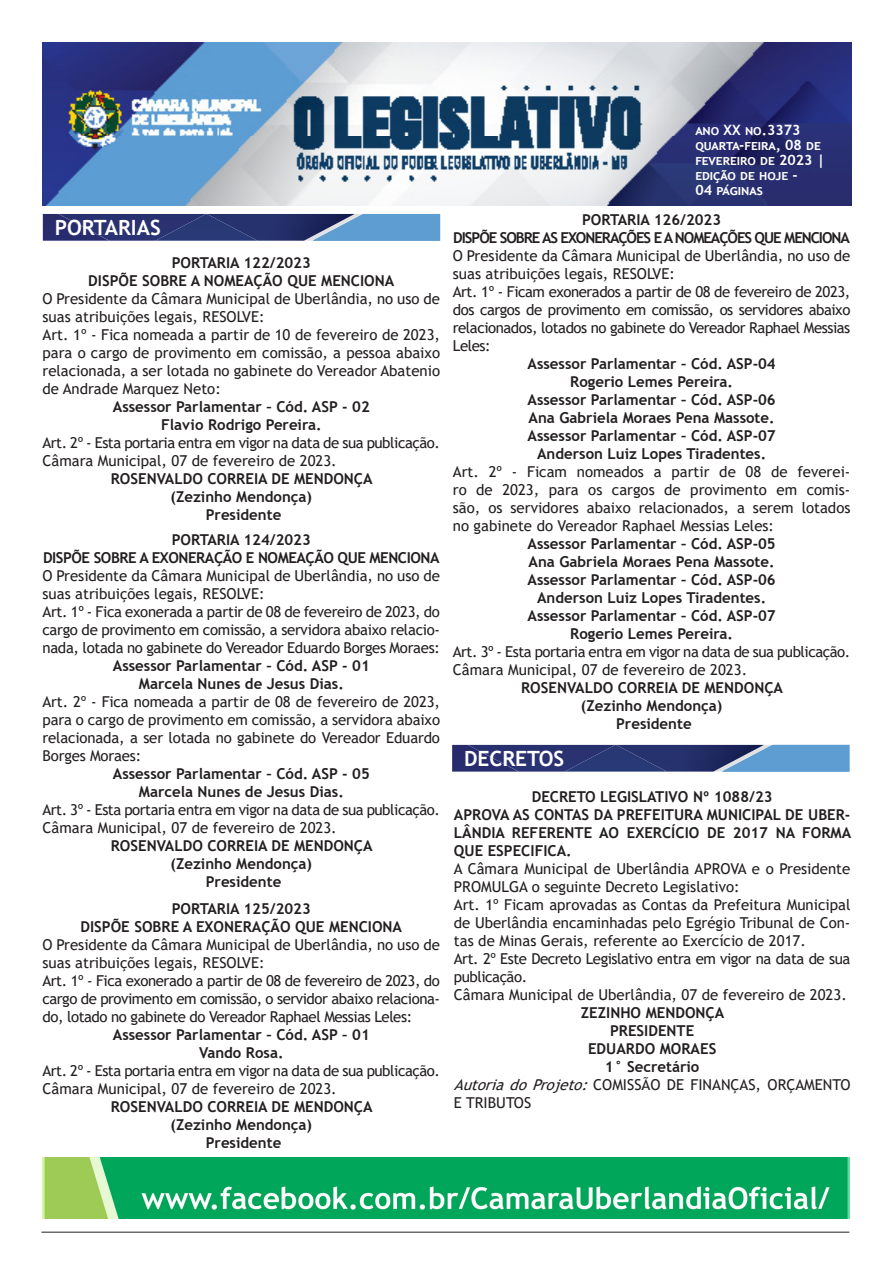
<style>
.page{position:relative;width:893px;height:1263px;background:#fff}
.page>*{position:absolute;margin:0;border:0;box-sizing:border-box;transform-origin:0 0}
.t1{font:700 21px "Trebuchet MS";color:#fff}
.t2{font:15px/18px "Trebuchet MS";color:#231f20;text-align:justify}
.t3{font:700 15px/18px "Trebuchet MS";color:#231f20;text-align:justify}
.t4{font:15px/18px "Trebuchet MS";letter-spacing:-.03em;color:#231f20}
.t5{font:700 15px "Trebuchet MS";letter-spacing:-.07em;color:#231f20}
.t6{font:700 15px "Trebuchet MS";letter-spacing:-.03em;color:#231f20}
.t7{font:700 14.25px/15px "Trebuchet MS";color:#fff}
.s1{font-style:italic}
</style>
<div class="page">
<img style="left:42px;top:42px;width:810px;height:164px">
<hr style="left:41px;top:1232px;width:808px;height:1px;background:#231f20">
<div style="left:43px;top:214px;width:164px;height:27px;background:#283171"></div>
<img style="left:207px;top:214px;width:106px;height:27px">
<svg style="left:313px;top:214px;width:127px;height:27px;background:#5d90c2"></svg>
<svg style="left:452px;top:745px;width:164px;height:27px;background:#2c3573"></svg>
<img style="left:616px;top:745px;width:106px;height:27px">
<svg style="left:722px;top:745px;width:127px;height:27px;background:#5d91c2"></svg>
<img style="left:43px;top:1157px;width:806px;height:61px">
<p class="t1" style="left:55px;top:215px;width:107px">PORTARIAS</p>
<p class="t3" style="left:172px;top:253px;width:141px">PORTARIA 122/2023</p>
<p class="t3" style="left:88px;top:271px;width:308px">DISPÕE SOBRE A NOMEAÇÃO QUE MENCIONA</p>
<p class="t2" style="left:43px;top:289px;width:399px">O Presidente da Câmara Municipal de Uberlândia, no uso de suas atribuições legais, RESOLVE:</p>
<p class="t2" style="left:43px;top:325px;width:399px">Art. 1º - Fica nomeada a partir de 10 de fevereiro de 2023, para o cargo de provimento em comissão, a pessoa abaixo relacionada, a ser lotada no gabinete do Vereador Abatenio de Andrade Marquez Neto:</p>
<p class="t3" style="left:113px;top:397px;width:258px">Assessor Parlamentar – Cód. ASP - 02</p>
<p class="t3" style="left:161px;top:415px;width:162px">Flavio Rodrigo Pereira.</p>
<p class="t4" style="left:43px;top:433px;width:399px">Art. 2º - Esta portaria entra em vigor na data de sua publicação.</p>
<p class="t2" style="left:43px;top:451px;width:296px">Câmara Municipal, 07 de fevereiro de 2023.</p>
<p class="t3" style="left:111px;top:469px;width:263px">ROSENVALDO CORREIA DE MENDONÇA</p>
<p class="t3" style="left:171px;top:487px;width:143px">(Zezinho Mendonça)</p>
<p class="t3" style="left:206px;top:505px;width:77px">Presidente</p>
<p class="t3" style="left:172px;top:531px;width:141px">PORTARIA 124/2023</p>
<p class="t6" style="left:43px;top:549px;width:398px">DISPÕE SOBRE A EXONERAÇÃO E NOMEAÇÃO QUE MENCIONA</p>
<p class="t2" style="left:43px;top:567px;width:399px">O Presidente da Câmara Municipal de Uberlândia, no uso de suas atribuições legais, RESOLVE:</p>
<p class="t2" style="left:43px;top:603px;width:399px">Art. 1º - Fica exonerada a partir de 08 de fevereiro de 2023, do cargo de provimento em comissão, a servidora abaixo relacio&shy;nada, lotada no gabinete do Vereador Eduardo Borges Moraes:</p>
<p class="t3" style="left:113px;top:657px;width:258px">Assessor Parlamentar – Cód. ASP - 01</p>
<p class="t3" style="left:139px;top:675px;width:207px">Marcela Nunes de Jesus Dias.</p>
<p class="t2" style="left:43px;top:693px;width:399px">Art. 2º - Fica nomeada a partir de 08 de fevereiro de 2023, para o cargo de provimento em comissão, a servidora abaixo relacionada, a ser lotada no gabinete do Vereador Eduardo Borges Moraes:</p>
<p class="t3" style="left:113px;top:765px;width:258px">Assessor Parlamentar – Cód. ASP - 05</p>
<p class="t3" style="left:139px;top:783px;width:207px">Marcela Nunes de Jesus Dias.</p>
<p class="t4" style="left:43px;top:801px;width:399px">Art. 3º - Esta portaria entra em vigor na data de sua publicação.</p>
<p class="t2" style="left:43px;top:819px;width:296px">Câmara Municipal, 07 de fevereiro de 2023.</p>
<p class="t3" style="left:111px;top:837px;width:263px">ROSENVALDO CORREIA DE MENDONÇA</p>
<p class="t3" style="left:171px;top:855px;width:143px">(Zezinho Mendonça)</p>
<p class="t3" style="left:206px;top:873px;width:77px">Presidente</p>
<p class="t3" style="left:172px;top:899px;width:141px">PORTARIA 125/2023</p>
<p class="t3" style="left:80px;top:917px;width:323px">DISPÕE SOBRE A EXONERAÇÃO QUE MENCIONA</p>
<p class="t2" style="left:43px;top:935px;width:399px">O Presidente da Câmara Municipal de Uberlândia, no uso de suas atribuições legais, RESOLVE:</p>
<p class="t2" style="left:43px;top:971px;width:399px">Art. 1º - Fica exonerado a partir de 08 de fevereiro de 2023, do cargo de provimento em comissão, o servidor abaixo relaciona&shy;do, lotado no gabinete do Vereador Raphael Messias Leles:</p>
<p class="t3" style="left:113px;top:1025px;width:258px">Assessor Parlamentar – Cód. ASP – 01</p>
<p class="t3" style="left:199px;top:1043px;width:86px">Vando Rosa.</p>
<p class="t4" style="left:43px;top:1061px;width:399px">Art. 2º - Esta portaria entra em vigor na data de sua publicação.</p>
<p class="t2" style="left:43px;top:1079px;width:296px">Câmara Municipal, 07 de fevereiro de 2023.</p>
<p class="t3" style="left:111px;top:1097px;width:263px">ROSENVALDO CORREIA DE MENDONÇA</p>
<p class="t3" style="left:171px;top:1115px;width:143px">(Zezinho Mendonça)</p>
<p class="t3" style="left:206px;top:1133px;width:77px">Presidente</p>
<p class="t7" style="left:695px;top:123px;width:131px">ano XX no.3373 quarta-feira, 08 de fevereiro de 2023 | edição de hoje -</p>
<p class="t7" style="left:695px;top:183px;width:69px">04 páginas</p>
<p class="t3" style="left:582px;top:210px;width:141px">PORTARIA 126/2023</p>
<p class="t5" style="left:453px;top:228px;width:398px">DISPÕE SOBRE AS EXONERAÇÕES E A NOMEAÇÕES QUE MENCIONA</p>
<p class="t2" style="left:453px;top:246px;width:399px">O Presidente da Câmara Municipal de Uberlândia, no uso de suas atribuições legais, RESOLVE:</p>
<p class="t2" style="left:453px;top:282px;width:399px">Art. 1º - Ficam exonerados a partir de 08 de fevereiro de 2023, dos cargos de provimento em comissão, os servidores abaixo relacionados, lotados no gabinete do Vereador Raphael Messias Leles:</p>
<p class="t3" style="left:528px;top:354px;width:250px">Assessor Parlamentar – Cód. ASP-04</p>
<p class="t3" style="left:570px;top:372px;width:164px">Rogerio Lemes Pereira.</p>
<p class="t3" style="left:528px;top:390px;width:250px">Assessor Parlamentar – Cód. ASP-06</p>
<p class="t3" style="left:529px;top:408px;width:248px">Ana Gabriela Moraes Pena Massote.</p>
<p class="t3" style="left:528px;top:426px;width:250px">Assessor Parlamentar – Cód. ASP-07</p>
<p class="t3" style="left:537px;top:444px;width:231px">Anderson Luiz Lopes Tiradentes.</p>
<p class="t2" style="left:453px;top:462px;width:399px">Art. 2º - Ficam nomeados a partir de 08 de feverei&shy;ro de 2023, para os cargos de provimento em comis&shy;são, os servidores abaixo relacionados, a serem lotados no gabinete do Vereador Raphael Messias Leles:</p>
<p class="t3" style="left:528px;top:534px;width:250px">Assessor Parlamentar – Cód. ASP-05</p>
<p class="t3" style="left:529px;top:552px;width:248px">Ana Gabriela Moraes Pena Massote.</p>
<p class="t3" style="left:528px;top:570px;width:250px">Assessor Parlamentar – Cód. ASP-06</p>
<p class="t3" style="left:537px;top:588px;width:231px">Anderson Luiz Lopes Tiradentes.</p>
<p class="t3" style="left:528px;top:606px;width:250px">Assessor Parlamentar – Cód. ASP-07</p>
<p class="t3" style="left:570px;top:624px;width:164px">Rogerio Lemes Pereira.</p>
<p class="t4" style="left:453px;top:642px;width:399px">Art. 3º - Esta portaria entra em vigor na data de sua publicação.</p>
<p class="t2" style="left:453px;top:660px;width:296px">Câmara Municipal, 07 de fevereiro de 2023.</p>
<p class="t3" style="left:521px;top:678px;width:263px">ROSENVALDO CORREIA DE MENDONÇA</p>
<p class="t3" style="left:581px;top:696px;width:143px">(Zezinho Mendonça)</p>
<p class="t3" style="left:616px;top:714px;width:77px">Presidente</p>
<p class="t1" style="left:464px;top:745px;width:102px">DECRETOS</p>
<p class="t3" style="left:532px;top:787px;width:242px">DECRETO LEGISLATIVO Nº 1088/23</p>
<p class="t3" style="left:454px;top:805px;width:399px">APROVA AS CONTAS DA PREFEITURA MUNICIPAL DE UBER-LÂNDIA REFERENTE AO EXERCÍCIO DE 2017 NA FORMA QUE ESPECIFICA.</p>
<p class="t2" style="left:454px;top:859px;width:398px">A Câmara Municipal de Uberlândia APROVA e o Presidente<br>PROMULGA o seguinte Decreto Legislativo:</p>
<p class="t2" style="left:454px;top:895px;width:398px">Art. 1º Ficam aprovadas as Contas da Prefeitura Municipal de Uberlândia encaminhadas pelo Egrégio Tribunal de Con&shy;tas de Minas Gerais, referente ao Exercício de 2017.</p>
<p class="t4" style="left:454px;top:949px;width:398px">Art. 2º Este Decreto Legislativo entra em vigor na data de sua publicação.</p>
<p class="t2" style="left:454px;top:985px;width:394px">Câmara Municipal de Uberlândia, 07 de fevereiro de 2023.</p>
<p class="t3" style="left:581px;top:1003px;width:145px">ZEZINHO MENDONÇA</p>
<p class="t3" style="left:610px;top:1021px;width:86px">PRESIDENTE</p>
<p class="t3" style="left:588px;top:1039px;width:130px">EDUARDO MORAES</p>
<p class="t3" style="left:605px;top:1057px;width:96px">1° Secretário</p>
<p class="t2" style="left:454px;top:1075px;width:398px"><span class="s1">AutoriadoProjeto:</span>COMISSÃO DE FINANÇAS, ORÇAMENTO<br>E TRIBUTOS</p>
</div>
